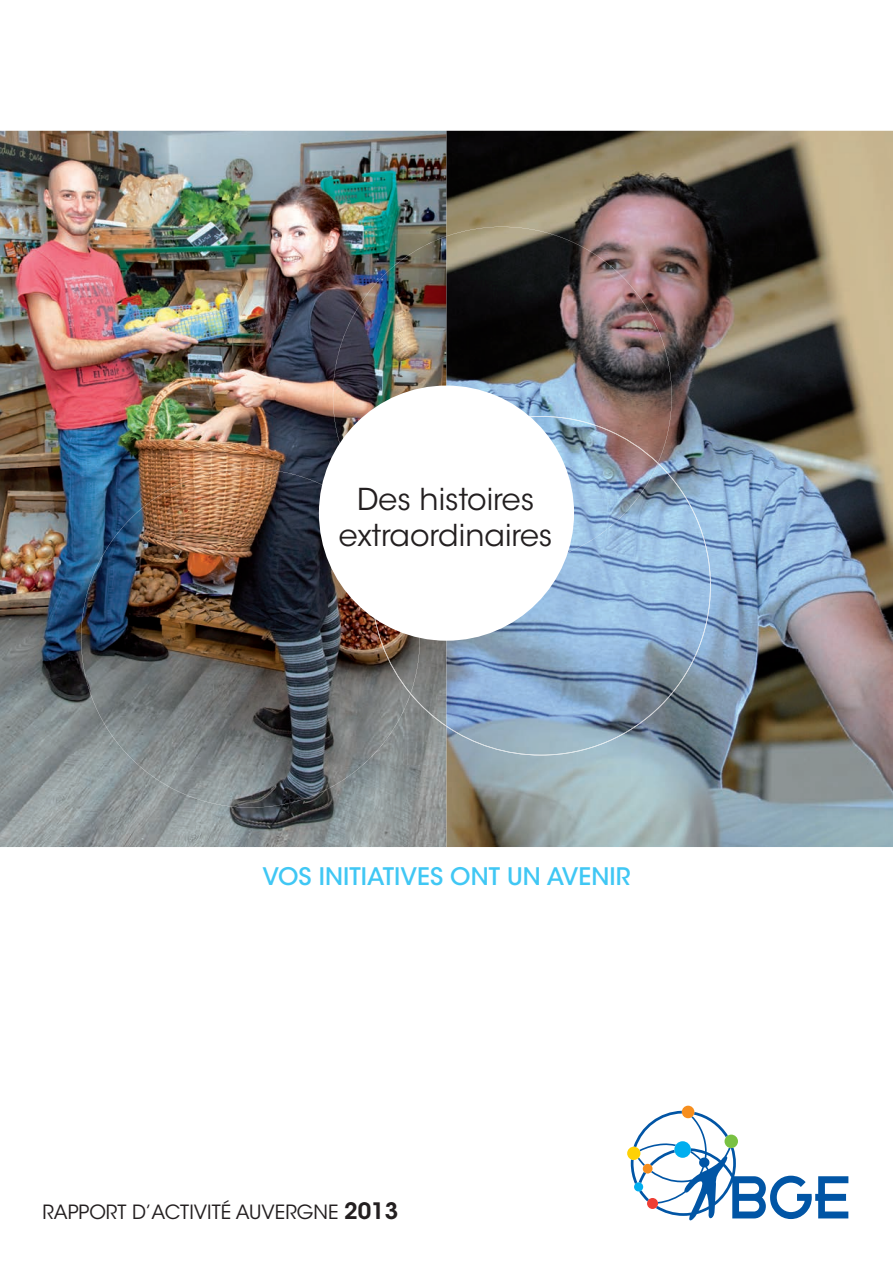
<style>
.page{position:relative;width:893px;height:1263px;background:#fff}
.page>*{position:absolute;margin:0;border:0;box-sizing:border-box;transform-origin:0 0}
.t1{font:30px/36px "ITC Avant Garde Std";color:#231f20;text-align:center}
.t2{font:500 24px "ITC Avant Garde Std";color:#40c7f4}
.t3{font:19.5px "ITC Avant Garde Std";color:#231f20}
.s1{font-weight:600;font-size:22.5px}
</style>
<div class="page">
<img style="left:0;top:131px;width:893px;height:716px">
<svg style="left:631px;top:1111px;width:217px;height:110px"></svg>
<div style="left:643px;top:1164px;width:9px;height:9px;background:#f68e1e;border-radius:50%"></div>
<div style="left:634px;top:1182px;width:9px;height:9px;background:#00aeef;border-radius:50%"></div>
<div style="left:674px;top:1141px;width:17px;height:17px;background:#00aeef;border-radius:50%"></div>
<div style="left:682px;top:1106px;width:12px;height:12px;background:#f68e1e;border-radius:50%"></div>
<div style="left:647px;top:1198px;width:11px;height:11px;background:#ee3e34;border-radius:50%"></div>
<div style="left:627px;top:1147px;width:13px;height:13px;background:#fed105;border-radius:50%"></div>
<div style="left:724px;top:1134px;width:14px;height:14px;background:#79c142;border-radius:50%"></div>
<img style="left:420px;top:638px;width:26px;height:89px">
<img style="left:529px;top:416px;width:97px;height:48px">
<img style="left:658px;top:464px;width:53px;height:245px">
<img style="left:446px;top:707px;width:212px;height:48px">
<img style="left:132px;top:469px;width:195px;height:48px">
<img style="left:97px;top:517px;width:35px;height:49px">
<img style="left:81px;top:565px;width:48px;height:192px">
<img style="left:372px;top:617px;width:48px;height:140px">
<img style="left:129px;top:756px;width:49px;height:35px">
<img style="left:323px;top:756px;width:49px;height:35px">
<img style="left:178px;top:791px;width:145px;height:17px">
<img style="left:381px;top:623px;width:30px;height:71px">
<img style="left:371px;top:236px;width:75px;height:54px">
<img style="left:341px;top:289px;width:30px;height:54px">
<img style="left:333px;top:343px;width:38px;height:111px">
<img style="left:446px;top:227px;width:175px;height:48px">
<img style="left:620px;top:275px;width:35px;height:49px">
<img style="left:626px;top:323px;width:46px;height:188px">
<img style="left:582px;top:511px;width:45px;height:35px">
<img style="left:563px;top:545px;width:19px;height:21px">
<div style="left:319px;top:386px;width:255px;height:255px;background:#fff;border-radius:50%"></div>
<h1 class="t1" style="left:339px;top:481px;width:215px">Des histoires extraordinaires</h1>
<p class="t2" style="left:263px;top:862px;width:369px">VOS INITIATIVES ONT UN AVENIR</p>
<p class="t3" style="left:43px;top:1200px;width:357px">RAPPORT D’ACTIVITÉ AUVERGNE <span class="s1">2013</span></p>
</div>
